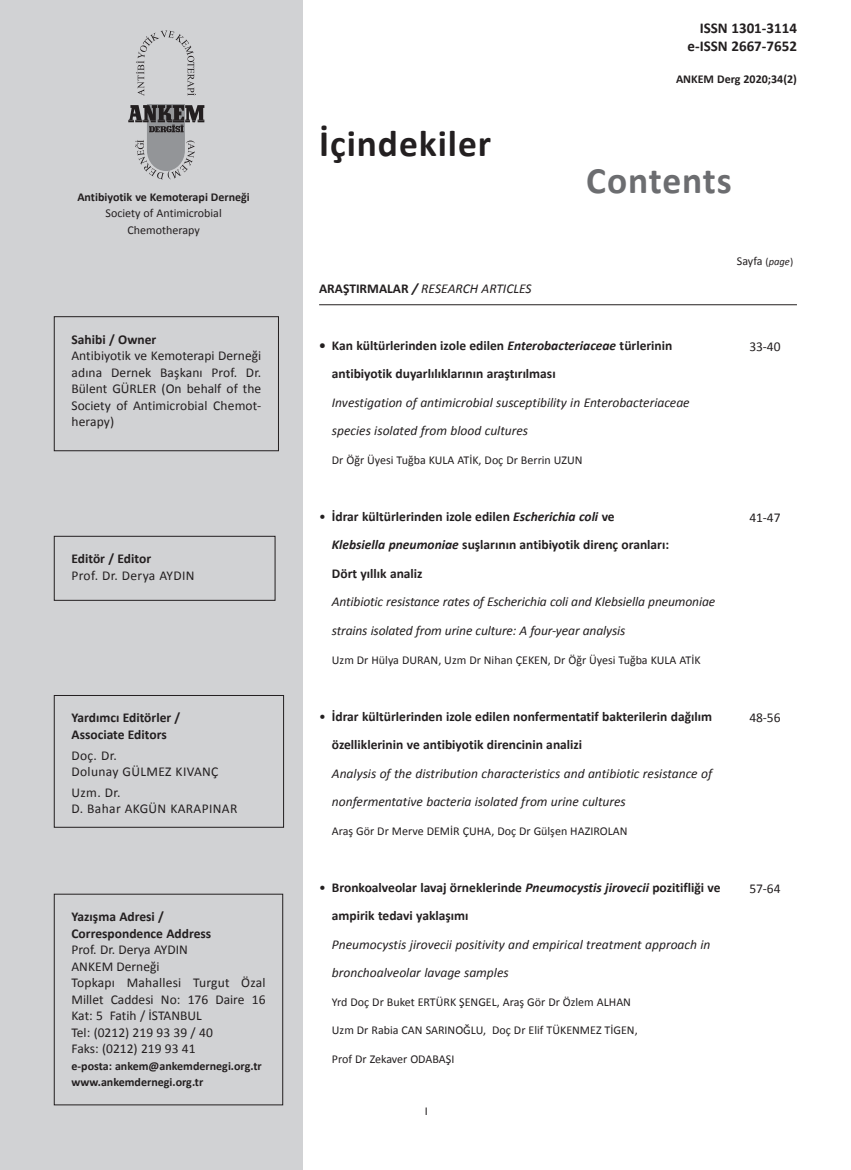
<style>
.page{position:relative;width:851px;height:1170px;background:#fff}
.page>*{position:absolute;margin:0;border:0;box-sizing:border-box;transform-origin:0 0}
.t1{font:700 37.5px "Calibri";letter-spacing:.025em;color:#231f20}
.t2{font:700 37.5px "Calibri";letter-spacing:.025em;color:#6c6d70}
.t3{font:700 15px/18px "Calibri";color:#231f20;text-align:right}
.t4{font:700 13.5px/28.5px "Calibri";color:#231f20}
.t5{font:italic 13.5px/28.5px "Calibri";color:#231f20}
.t6{font:13.5px/16.5px "Calibri";color:#231f20;text-align:justify}
.t7{font:13.5px/16.5px "Calibri";letter-spacing:.025em;color:#231f20}
.t8{font:12px/16.5px "Calibri";color:#231f20;text-align:center}
.t9{font:700 12px/16.5px "Calibri";color:#231f20}
.s1{font-weight:700;font-style:normal}
.s2{font-weight:700}
.s3{font-size:10.5px}
.s4{font-style:italic;font-size:10.5px}
.s5{font-style:italic}
.s6{font-weight:400}
</style>
<div class="page">
<div style="left:0;top:0;width:302px;height:1169px;background:#d1d2d4"></div>
<div style="left:54px;top:316px;width:225px;height:135px;border:1px solid #231f20"></div>
<div style="left:54px;top:536px;width:221px;height:64px;border:1px solid #231f20"></div>
<div style="left:54px;top:695px;width:230px;height:132px;border:1px solid #231f20"></div>
<div style="left:54px;top:893px;width:229px;height:211px;border:1px solid #231f20"></div>
<hr style="left:319px;top:304px;width:477px;height:1px;background:#231f20">
<svg style="left:128px;top:30px;width:76px;height:149px"></svg>
<p class="t9" style="left:77px;top:188px;width:174px">Antibiyotik ve Kemoterapi Derneği</p>
<p class="t8" style="left:105px;top:204px;width:118px">Society of Antimicrobial<br>Chemotherapy</p>
<p class="t4" style="left:71px;top:324px;width:86px">Sahibi / Owner</p>
<p class="t6" style="left:71px;top:346px;width:191px">An-ti-bi-yo-tik ve Ke-mo-te-ra-pi Der-ne-ği adı-na Der-nek Başka-nı Prof. Dr.<br>Bü-lent GÜR-LER (On be-half of the So-ci-ety of An-timic-ro-bi-al Che-mot&shy;he-rapy)</p>
<p class="t4" style="left:71px;top:543px;width:81px">Editör / Editor</p>
<p class="t7" style="left:71px;top:566px;width:125px">Prof. Dr. Derya AYDIN</p>
<p class="t4" style="left:71px;top:709px;width:110px;line-height:16.5px">Yardımcı Editörler /<br>Associate Editors</p>
<p class="t7" style="left:71px;top:746px;width:148px">Doç. Dr.<br>Dolunay GÜLMEZ KIVANÇ</p>
<p class="t7" style="left:71px;top:783px;width:167px">Uzm. Dr.<br>D. Bahar AKGÜN KARAPINAR</p>
<p class="t4" style="left:71px;top:907px;width:141px;line-height:16.5px">Yazışma Adresi /<br>Correspondence Address</p>
<p class="t6" style="left:71px;top:940px;width:195px;text-align:left">Prof. Dr. Derya AYDIN<br>ANKEM Derneği<br>Topkapı Mahallesi Turgut Özal<br>Millet Caddesi No: 176 Daire 16<br>Kat: 5 Fatih / İSTANBUL<br>Tel: (0212) 219 93 39 / 40<br>Faks: (0212) 219 93 41</p>
<p class="t9" style="left:71px;top:1056px;width:192px">e-posta: ankem@ankemdernegi.org.tr www.ankemdernegi.org.tr</p>
<p class="t3" style="left:687px;top:18px;width:111px">ISSN 1301-3114 e-ISSN 2667-7652</p>
<h1 class="t1" style="left:319px;top:120px;width:174px">İçindekiler</h1>
<p class="t5" style="left:319px;top:273px;width:214px"><span class="s1">ARAŞTIRMALAR</span> <span class="s2">/</span> RESEARCH ARTICLES</p>
<p class="t9" style="left:676px;top:71px;width:122px">ANKEM Derg 2020;34(2)</p>
<h1 class="t2" style="left:586px;top:157px;width:147px">Contents</h1>
<p class="t8" style="left:736px;top:252px;width:58px">Sayfa <span class="s3">(</span><span class="s4">page</span><span class="s3">)</span></p>
<p class="t4" style="left:332px;top:330px;width:342px;text-indent:-13px">• Kan kültürlerinden izole edilen <span class="s5">Enterobacteriaceae</span> türlerinin antibiyotik duyarlılıklarının araştırılması</p>
<p class="t5" style="left:332px;top:387px;width:359px">Investigation of antimicrobial susceptibility in Enterobacteriaceae species isolated from blood cultures</p>
<p class="t8" style="left:332px;top:451px;width:252px">Dr Öğr Üyesi Tuğba KULA ATİK, Doç Dr Berrin UZUN</p>
<p class="t4" style="left:332px;top:501px;width:339px;text-indent:-13px"><span class="s6">•</span> İdrar kültürlerinden izole edilen <span class="s5">Escherichia coli</span> ve<br><span class="s5">Klebsiella pneumoniae</span> suşlarının antibiyotik direnç oranları:<br>Dört yıllık analiz</p>
<p class="t5" style="left:332px;top:587px;width:385px">Antibiotic resistance rates of Escherichia coli and Klebsiella pneumoniae strains isolated from urine culture: A four-year analysis</p>
<p class="t8" style="left:332px;top:650px;width:370px">Uzm Dr Hülya DURAN, Uzm Dr Nihan ÇEKEN, Dr Öğr Üyesi Tuğba KULA ATİK</p>
<p class="t4" style="left:332px;top:701px;width:382px;text-indent:-13px"><span class="s6">•</span> İdrar kültürlerinden izole edilen nonfermentatif bakterilerin dağılım özelliklerinin ve antibiyotik direncinin analizi</p>
<p class="t5" style="left:332px;top:758px;width:381px">Analysis of the distribution characteristics and antibiotic resistance of nonfermentative bacteria isolated from urine cultures</p>
<p class="t8" style="left:332px;top:821px;width:297px">Araş Gör Dr Merve DEMİR ÇUHA, Doç Dr Gülşen HAZIROLAN</p>
<p class="t4" style="left:332px;top:872px;width:390px;text-indent:-13px"><span class="s6">•</span> Bronkoalveolar lavaj örneklerinde <span class="s5">Pneumocystis jirovecii</span> pozitifliği ve ampirik tedavi yaklaşımı</p>
<p class="t5" style="left:332px;top:929px;width:380px">Pneumocystis jirovecii positivity and empirical treatment approach in bronchoalveolar lavage samples</p>
<p class="t8" style="left:332px;top:992px;width:300px">Yrd Doç Dr Buket ERTÜRK ŞENGEL, Araş Gör Dr Özlem ALHAN</p>
<p class="t8" style="left:332px;top:1021px;width:307px">Uzm Dr Rabia CAN SARINOĞLU, Doç Dr Elif TÜKENMEZ TİGEN,</p>
<p class="t8" style="left:332px;top:1049px;width:124px">Prof Dr Zekaver ODABAŞI</p>
<p class="t8" style="left:425px;top:1102px;width:5px">I</p>
<p class="t6" style="left:749px;top:337px;width:32px">33-40</p>
<p class="t6" style="left:749px;top:508px;width:32px">41-47</p>
<p class="t6" style="left:749px;top:708px;width:32px">48-56</p>
<p class="t6" style="left:749px;top:879px;width:32px">57-64</p>
</div>
